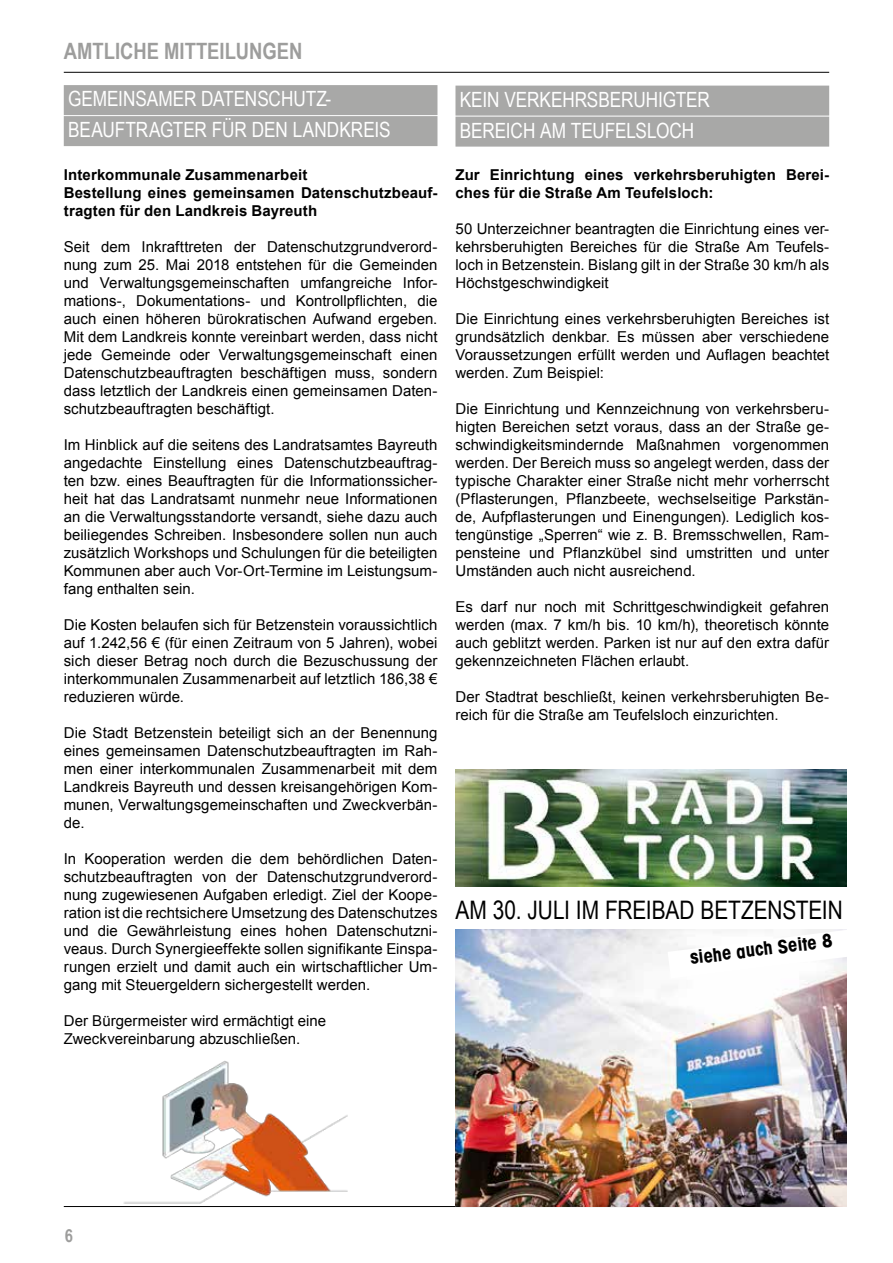
<style>
.page{position:relative;width:893px;height:1263px;background:#fff}
.page>*{position:absolute;margin:0;border:0;box-sizing:border-box;transform-origin:0 0}
.t1{font:25.5px "Arial Narrow";color:#000}
.t2{font:700 22.5px "Arial Narrow";color:#9d9d9c}
.t3{font:21px/31px "Arial Narrow";letter-spacing:-.005em;color:#fff}
.t4{font:700 condensed 18.75px "Avant Garde";color:#000}
.t5{font:700 18px "Arial Narrow";color:#9d9d9c}
.t6{font:15px/18px "Arial";letter-spacing:.005em;color:#000;text-align:justify}
.t7{font:700 15px/18px "Arial";letter-spacing:.01em;color:#000}
</style>
<div class="page">
<hr style="left:64px;top:72px;width:765px;height:1px;background:#000">
<hr style="left:64px;top:1206px;width:765px;height:1px;background:#000">
<div style="left:64px;top:85px;width:373px;height:30px;background:#a8a8a7"></div>
<div style="left:64px;top:116px;width:373px;height:30px;background:#a8a8a7"></div>
<div style="left:455px;top:86px;width:374px;height:30px;background:#a8a8a7"></div>
<div style="left:455px;top:117px;width:374px;height:30px;background:#a8a8a7"></div>
<img style="left:456px;top:769px;width:390px;height:118px">
<img style="left:455px;top:930px;width:392px;height:276px">
<svg style="left:668px;top:930px;width:179px;height:48px"></svg>
<img style="left:123px;top:1061px;width:225px;height:143px">
<h2 class="t2" style="left:64px;top:34px;width:240px">AMTLICHE MITTEILUNGEN</h2>
<h3 class="t3" style="left:68px;top:83px;width:324px">GEMEINSAMER DATENSCHUTZ-<br>BEAUFTRAGTER FÜR DEN LANDKREIS</h3>
<p class="t7" style="left:64px;top:166px;width:375px">Interkommunale Zusammenarbeit<br>Bestellung eines gemeinsamen Datenschutzbeauf&shy;tragten für den Landkreis Bayreuth</p>
<p class="t6" style="left:64px;top:238px;width:375px">Seit dem Inkrafttreten der Datenschutzgrundverord&shy;nung zum 25. Mai 2018 entstehen für die Gemeinden und Verwaltungsgemeinschaften umfangreiche Infor&shy;mations-, Dokumentations- und Kontrollpflichten, die auch einen höheren bürokratischen Aufwand ergeben.<br>Mit dem Landkreis konnte vereinbart werden, dass nicht jede Gemeinde oder Verwaltungsgemeinschaft einen Datenschutzbeauftragten beschäftigen muss, sondern dass letztlich der Landkreis einen gemeinsamen Daten&shy;schutzbeauftragten beschäftigt.</p>
<p class="t6" style="left:64px;top:436px;width:375px">Im Hinblick auf die seitens des Landratsamtes Bayreuth angedachte Einstellung eines Datenschutzbeauftrag&shy;ten bzw. eines Beauftragten für die Informationssicher&shy;heit hat das Landratsamt nunmehr neue Informationen an die Verwaltungsstandorte versandt, siehe dazu auch beiliegendes Schreiben. Insbesondere sollen nun auch zusätzlich Workshops und Schulungen für die beteiligten Kommunen aber auch Vor-Ort-Termine im Leistungsum&shy;fang enthalten sein.</p>
<p class="t6" style="left:64px;top:616px;width:375px">Die Kosten belaufen sich für Betzenstein voraussichtlich auf 1.242,56 € (für einen Zeitraum von 5 Jahren), wobei sich dieser Betrag noch durch die Bezuschussung der interkommunalen Zusammenarbeit auf letztlich 186,38 € reduzieren würde.</p>
<p class="t6" style="left:64px;top:724px;width:375px">Die Stadt Betzenstein beteiligt sich an der Benennung eines gemeinsamen Datenschutzbeauftragten im Rah&shy;men einer interkommunalen Zusammenarbeit mit dem Landkreis Bayreuth und dessen kreisangehörigen Kom&shy;munen, Verwaltungsgemeinschaften und Zweckverbän&shy;de.</p>
<p class="t6" style="left:64px;top:850px;width:375px">In Kooperation werden die dem behördlichen Daten&shy;schutzbeauftragten von der Datenschutzgrundverord&shy;nung zugewiesenen Aufgaben erledigt. Ziel der Koope&shy;ration ist die rechtsichere Umsetzung des Datenschutzes und die Gewährleistung eines hohen Datenschutzni&shy;veaus. Durch Synergieeffekte sollen signifikante Einspa&shy;rungen erzielt und damit auch ein wirtschaftlicher Um&shy;gang mit Steuergeldern sichergestellt werden.</p>
<p class="t6" style="left:64px;top:1012px;width:264px">Der Bürgermeister wird ermächtigt eine<br>Zweckvereinbarung abzuschließen.</p>
<h3 class="t3" style="left:460px;top:83px;width:252px">KEIN VERKEHRSBERUHIGTER<br>BEREICH AM TEUFELSLOCH</h3>
<p class="t7" style="left:455px;top:166px;width:375px">Zur Einrichtung eines verkehrsberuhigten Berei&shy;ches für die Straße Am Teufelsloch:</p>
<p class="t6" style="left:455px;top:220px;width:375px">50 Unterzeichner beantragten die Einrichtung eines ver&shy;kehrsberuhigten Bereiches für die Straße Am Teufels&shy;loch in Betzenstein. Bislang gilt in der Straße 30 km/h als Höchstgeschwindigkeit</p>
<p class="t6" style="left:455px;top:310px;width:375px">Die Einrichtung eines verkehrsberuhigten Bereiches ist grundsätzlich denkbar. Es müssen aber verschiedene Voraussetzungen erfüllt werden und Auflagen beachtet werden. Zum Beispiel:</p>
<p class="t6" style="left:455px;top:400px;width:375px">Die Einrichtung und Kennzeichnung von verkehrsberu&shy;higten Bereichen setzt voraus, dass an der Straße ge&shy;schwindigkeitsmindernde Maßnahmen vorgenommen werden. Der Bereich muss so angelegt werden, dass der typische Charakter einer Straße nicht mehr vorherrscht (Pflasterungen, Pflanzbeete, wechselseitige Parkstän&shy;de, Aufpflasterungen und Einengungen). Lediglich kos&shy;tengünstige „Sperren“ wie z. B. Bremsschwellen, Ram&shy;pensteine und Pflanzkübel sind umstritten und unter Umständen auch nicht ausreichend.</p>
<p class="t6" style="left:455px;top:598px;width:375px">Es darf nur noch mit Schrittgeschwindigkeit gefahren werden (max. 7 km/h bis. 10 km/h), theoretisch könnte auch geblitzt werden. Parken ist nur auf den extra dafür gekennzeichneten Flächen erlaubt.</p>
<p class="t6" style="left:455px;top:688px;width:375px">Der Stadtrat beschließt, keinen verkehrsberuhigten Be&shy;reich für die Straße am Teufelsloch einzurichten.</p>
<h1 class="t1" style="left:455px;top:891px;width:389px">AM 30. JULI IM FREIBAD BETZENSTEIN</h1>
<p class="t4" style="left:689px;top:946px;width:145px;rotate:-7deg">siehe auch Seite 8</p>
<p class="t5" style="left:65px;top:1222px;width:10px">6</p>
</div>
